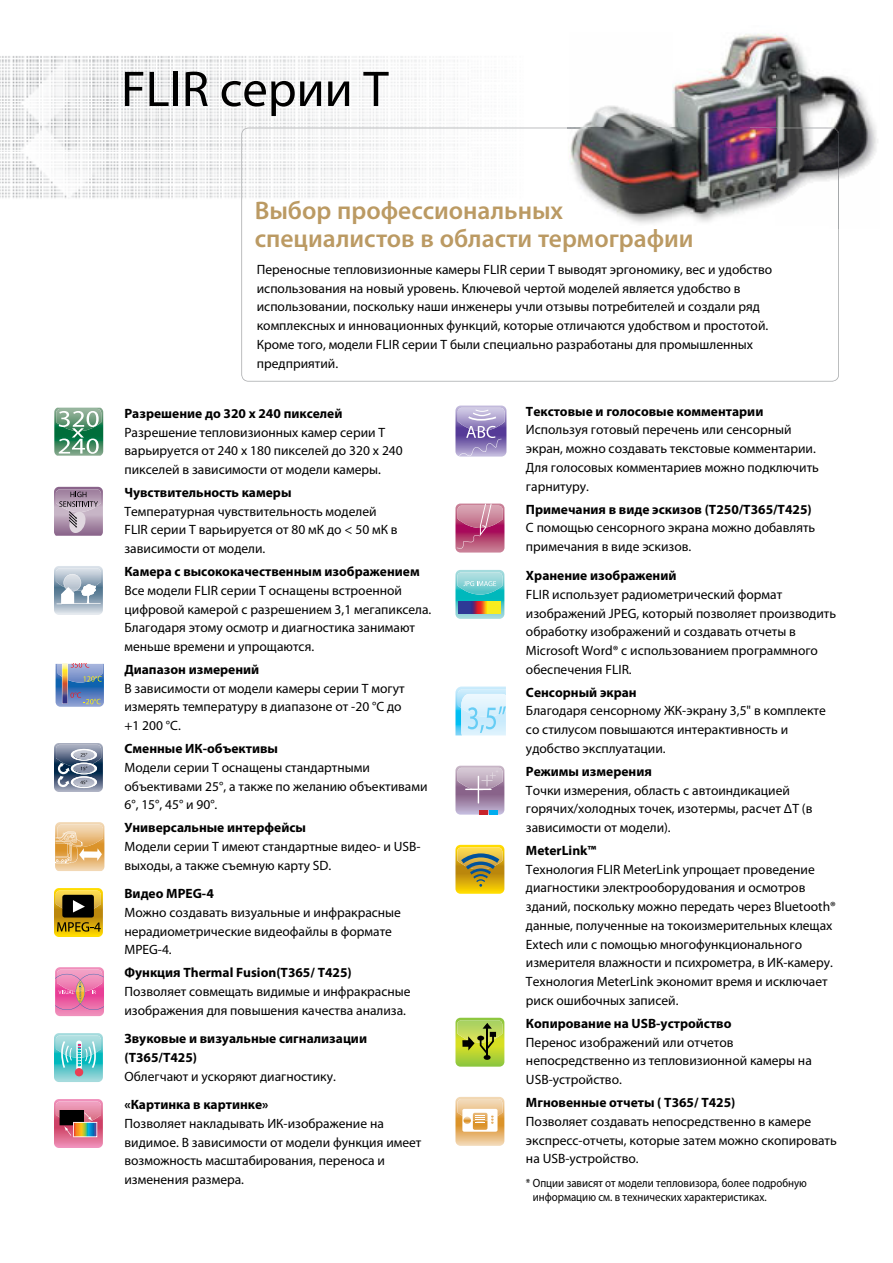
<style>
.page{position:relative;width:893px;height:1263px;background:#fff}
.page>*{position:absolute;margin:0;border:0;box-sizing:border-box;transform-origin:0 0}
.t1{font:50.7px "Myriad Pro";color:#000}
.t2{font:600 25.5px/28.5px "Myriad Pro";color:#bb9a63}
.t3{font:13.5px/18.8px "Myriad Pro";color:#000}
.t4{font:700 13.5px/18.8px "Myriad Pro";color:#000}
.t5{font:12px/13.5px "Myriad Pro";color:#000;scale:.91 1}
</style>
<div class="page">
<img style="left:0;top:56px;width:523px;height:143px">
<svg style="left:241px;top:128px;width:598px;height:254px"></svg>
<img style="left:568px;top:127px;width:52px;height:102px">
<img style="left:828px;top:225px;width:10px;height:4px">
<img style="left:620px;top:225px;width:208px;height:4px">
<img style="left:569px;top:33px;width:309px;height:192px">
<img style="left:569px;top:128px;width:180px;height:1px">
<img style="left:749px;top:128px;width:90px;height:49px">
<img style="left:838px;top:176px;width:1px;height:49px">
<svg style="left:54px;top:408px;width:49px;height:48px;background:#70a688"></svg>
<svg style="left:54px;top:487px;width:49px;height:49px;background:#a992a8"></svg>
<svg style="left:54px;top:566px;width:49px;height:49px;background:#b7c5d1"></svg>
<svg style="left:56px;top:664px;width:48px;height:43px;background:#748bb4"></svg>
<svg style="left:54px;top:743px;width:49px;height:49px;background:#8491a5"></svg>
<svg style="left:55px;top:822px;width:49px;height:49px;background:#ebc38c"></svg>
<svg style="left:54px;top:888px;width:49px;height:49px;background:#997f1a"></svg>
<svg style="left:55px;top:967px;width:49px;height:49px;background:#e77dac"></svg>
<svg style="left:54px;top:1033px;width:49px;height:49px;background:#7eced2"></svg>
<svg style="left:54px;top:1099px;width:49px;height:49px;background:#b87385"></svg>
<svg style="left:455px;top:406px;width:51px;height:50px;background:#9f90c4"></svg>
<svg style="left:455px;top:503px;width:49px;height:49px;background:#c3698c"></svg>
<svg style="left:455px;top:570px;width:49px;height:49px;background:#7ebcb3"></svg>
<svg style="left:455px;top:686px;width:51px;height:49px;background:#c1e9fb"></svg>
<svg style="left:455px;top:766px;width:49px;height:49px;background:#b09ab5"></svg>
<svg style="left:455px;top:845px;width:49px;height:49px;background:#bfa835"></svg>
<svg style="left:455px;top:1018px;width:49px;height:49px;background:#a2bc40"></svg>
<svg style="left:455px;top:1097px;width:49px;height:49px"></svg>
<h1 class="t1" style="left:121px;top:61px;width:269px">FLIR серии T</h1>
<h2 class="t2" style="left:255px;top:196px;width:440px">Выбор профессиональных специалистов в области термографии</h2>
<p class="t3" style="left:257px;top:260px;width:517px">Переносные тепловизионные камеры FLIR серии T выводят эргономику, вес и удобство использования на новый уровень. Ключевой чертой моделей является удобство в использовании, поскольку наши инженеры учли отзывы потребителей и создали ряд комплексных и инновационных функций, которые отличаются удобством и простотой.<br>Кроме того, модели FLIR серии T были специально разработаны для промышленных предприятий.</p>
<p class="t4" style="left:124px;top:404px;width:219px">Разрешение до 320 x 240 пикселей</p>
<p class="t3" style="left:124px;top:423px;width:280px">Разрешение тепловизионных камер серии T варьируется от 240 x 180 пикселей до 320 x 240 пикселей в зависимости от модели камеры.</p>
<p class="t4" style="left:124px;top:483px;width:168px">Чувствительность камеры</p>
<p class="t3" style="left:124px;top:502px;width:275px">Температурная чувствительность моделей<br>FLIR серии T варьируется от 80 мК до &lt; 50 мК в зависимости от модели.</p>
<p class="t4" style="left:124px;top:562px;width:297px">Камера с высококачественным изображением</p>
<p class="t3" style="left:124px;top:581px;width:308px">Все модели FLIR серии T оснащены встроенной цифровой камерой с разрешением 3,1 мегапиксела.<br>Благодаря этому осмотр и диагностика занимают меньше времени и упрощаются.</p>
<p class="t4" style="left:124px;top:660px;width:136px">Диапазон измерений</p>
<p class="t3" style="left:124px;top:679px;width:282px">В зависимости от модели камеры серии T могут измерять температуру в диапазоне от -20 °C до +1 200 °C.</p>
<p class="t4" style="left:124px;top:739px;width:155px">Сменные ИК-объективы</p>
<p class="t3" style="left:124px;top:758px;width:305px">Модели серии T оснащены стандартными объективами 25°, а также по желанию объективами<br>6°, 15°, 45° и 90°.</p>
<p class="t4" style="left:124px;top:818px;width:183px">Универсальные интерфейсы</p>
<p class="t3" style="left:124px;top:837px;width:298px">Модели серии T имеют стандартные видео- и USB&shy;выходы, а также съемную карту SD.</p>
<p class="t4" style="left:124px;top:884px;width:91px">Видео MPEG-4</p>
<p class="t3" style="left:124px;top:903px;width:278px">Можно создавать визуальные и инфракрасные нерадиометрические видеофайлы в формате<br>MPEG-4.</p>
<p class="t4" style="left:124px;top:963px;width:229px">Функция Thermal Fusion(T365/ T425)</p>
<p class="t3" style="left:124px;top:982px;width:288px">Позволяет совмещать видимые и инфракрасные изображения для повышения качества анализа.</p>
<p class="t4" style="left:124px;top:1029px;width:244px">Звуковые и визуальные сигнализации (T365/T425)</p>
<p class="t3" style="left:124px;top:1067px;width:213px">Облегчают и ускоряют диагностику.</p>
<p class="t4" style="left:124px;top:1095px;width:145px">«Картинка в картинке»</p>
<p class="t3" style="left:124px;top:1114px;width:299px">Позволяет накладывать ИК-изображение на видимое. В зависимости от модели функция имеет возможность масштабирования, переноса и изменения размера.</p>
<p class="t4" style="left:526px;top:402px;width:239px">Текстовые и голосовые комментарии</p>
<p class="t3" style="left:526px;top:421px;width:295px">Используя готовый перечень или сенсорный экран, можно создавать текстовые комментарии.<br>Для голосовых комментариев можно подключить гарнитуру.</p>
<p class="t4" style="left:526px;top:500px;width:287px">Примечания в виде эскизов (T250/T365/T425)</p>
<p class="t3" style="left:526px;top:519px;width:291px">С помощью сенсорного экрана можно добавлять примечания в виде эскизов.</p>
<p class="t4" style="left:526px;top:566px;width:152px">Хранение изображений</p>
<p class="t3" style="left:526px;top:585px;width:312px">FLIR использует радиометрический формат изображений JPEG, который позволяет производить обработку изображений и создавать отчеты в Microsoft Word® с использованием программного обеспечения FLIR.</p>
<p class="t4" style="left:526px;top:683px;width:112px">Сенсорный экран</p>
<p class="t3" style="left:526px;top:702px;width:301px">Благодаря сенсорному ЖК-экрану 3,5" в комплекте со стилусом повышаются интерактивность и удобство эксплуатации.</p>
<p class="t4" style="left:526px;top:762px;width:127px">Режимы измерения</p>
<p class="t3" style="left:526px;top:781px;width:288px">Точки измерения, область с автоиндикацией горячих/холодных точек, изотермы, расчет ΔT (в зависимости от модели).</p>
<p class="t4" style="left:526px;top:841px;width:72px">MeterLink™</p>
<p class="t3" style="left:526px;top:860px;width:311px">Технология FLIR MeterLink упрощает проведение диагностики электрооборудования и осмотров зданий, поскольку можно передать через Bluetooth® данные, полученные на токоизмерительных клещах Extech или с помощью многофункционального измерителя влажности и психрометра, в ИК-камеру.<br>Технология MeterLink экономит время и исключает риск ошибочных записей.</p>
<p class="t4" style="left:526px;top:1014px;width:207px">Копирование на USB-устройство</p>
<p class="t3" style="left:526px;top:1033px;width:287px">Перенос изображений или отчетов непосредственно из тепловизионной камеры на<br>USB-устройство.</p>
<p class="t4" style="left:526px;top:1093px;width:211px">Мгновенные отчеты ( T365/ T425)</p>
<p class="t3" style="left:526px;top:1112px;width:312px">Позволяет создавать непосредственно в камере экспресс-отчеты, которые затем можно скопировать на USB-устройство.</p>
<p class="t5" style="left:533px;top:1177px;width:303px;text-indent:-7px">* Опции зависят от модели тепловизора, более подробную информацию см. в технических характеристиках.</p>
</div>
